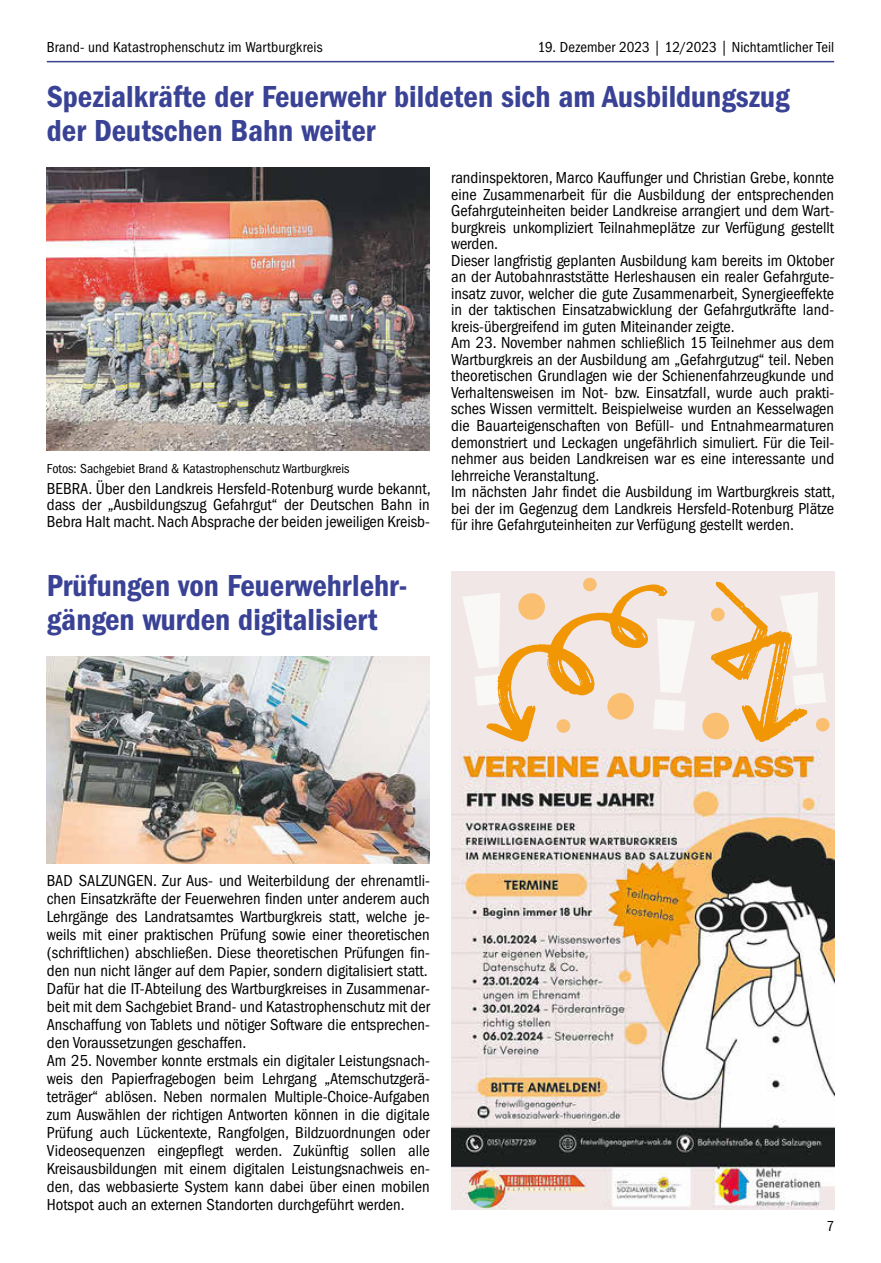
<style>
.page{position:relative;width:881px;height:1263px;background:#fff}
.page>*{position:absolute;margin:0;border:0;box-sizing:border-box;transform-origin:0 0}
.t1{font:600 condensed 31.5px/34.3px "Franklin Gothic LT";color:#394295}
.t2{font:condensed 16.5px/16.5px "Franklin Gothic LT";color:#000}
.t3{font:condensed 15px "Franklin Gothic LT";letter-spacing:.005em;color:#000}
.t4{font:condensed 13.5px "Franklin Gothic LT";color:#000}
</style>
<div class="page">
<hr style="left:47px;top:61px;width:786px;height:1px;background:#394295">
<div style="left:451px;top:572px;width:382px;height:170px;background:#f0e7e6"></div>
<img style="left:47px;top:168px;width:382px;height:283px">
<img style="left:47px;top:657px;width:382px;height:206px">
<img style="left:451px;top:731px;width:382px;height:479px">
<svg style="left:486px;top:584px;width:181px;height:158px"></svg>
<svg style="left:710px;top:581px;width:97px;height:161px"></svg>
<div style="left:518px;top:593px;width:26px;height:27px;background:#fabf71;border-radius:50%"></div>
<div style="left:607px;top:693px;width:26px;height:27px;background:#fabf71;border-radius:50%"></div>
<div style="left:702px;top:713px;width:26px;height:26px;background:#fabf71;border-radius:50%"></div>
<div style="left:556px;top:719px;width:14px;height:14px;background:#fabf71;border-radius:50%"></div>
<div style="left:710px;top:608px;width:14px;height:13px;background:#fabf71;border-radius:50%"></div>
<div style="left:583px;top:578px;width:13px;height:13px;background:#fabf71;border-radius:50%"></div>
<div style="left:815px;top:718px;width:14px;height:13px;background:#fabf71;border-radius:50%"></div>
<p class="t3" style="left:537px;top:38px;width:297px">19. Dezember 2023 | 12/2023 | Nichtamtlicher Teil</p>
<p class="t3" style="left:47px;top:38px;width:277px">Brand- und Katastrophenschutz im Wartburgkreis</p>
<h1 class="t1" style="left:47px;top:79px;width:744px">Spezialkräfte der Feuerwehr bildeten sich am Ausbildungszug der Deutschen Bahn weiter</h1>
<p class="t4" style="left:47px;top:461px;width:304px">Fotos: Sachgebiet Brand &amp; Katastrophenschutz Wartburgkreis</p>
<p class="t2" style="left:47px;top:480px;width:385px;text-align:justify">BEBRA. Über den Landkreis Hersfeld-Rotenburg wurde bekannt, dass der „Ausbildungszug Gefahrgut“ der Deutschen Bahn in Bebra Halt macht. Nach Absprache der beiden jeweiligen Kreisb-</p>
<h1 class="t1" style="left:47px;top:568px;width:362px">Prüfungen von Feuerwehrlehr&shy;gängen wurden digitalisiert</h1>
<p class="t2" style="left:451px;top:169px;width:385px">randinspektoren, Marco Kauffunger und Christian Grebe, konnte eine Zusammenarbeit für die Ausbildung der entsprechenden Gefahrguteinheiten beider Landkreise arrangiert und dem Wart&shy;burgkreis unkompliziert Teilnahmeplätze zur Verfügung gestellt werden.<br>Dieser langfristig geplanten Ausbildung kam bereits im Oktober an der Autobahnraststätte Herleshausen ein realer Gefahrgute&shy;insatz zuvor, welcher die gute Zusammenarbeit, Synergieeffekte in der taktischen Einsatzabwicklung der Gefahrgutkräfte land&shy;kreis-übergreifend im guten Miteinander zeigte.<br>Am 23. November nahmen schließlich 15 Teilnehmer aus dem Wartburgkreis an der Ausbildung am „Gefahrgutzug“ teil. Neben theoretischen Grundlagen wie der Schienenfahrzeugkunde und Verhaltensweisen im Not- bzw. Einsatzfall, wurde auch prakti&shy;sches Wissen vermittelt. Beispielweise wurden an Kesselwagen die Bauarteigenschaften von Befüll- und Entnahmearmaturen demonstriert und Leckagen ungefährlich simuliert. Für die Teil&shy;nehmer aus beiden Landkreisen war es eine interessante und lehrreiche Veranstaltung.<br>Im nächsten Jahr findet die Ausbildung im Wartburgkreis statt, bei der im Gegenzug dem Landkreis Hersfeld-Rotenburg Plätze für ihre Gefahrguteinheiten zur Verfügung gestellt werden.</p>
<p class="t2" style="left:47px;top:871px;width:384px;line-height:18px">BAD SALZUNGEN. Zur Aus- und Weiterbildung der ehrenamtli&shy;chen Einsatzkräfte der Feuerwehren finden unter anderem auch Lehrgänge des Landratsamtes Wartburgkreis statt, welche je&shy;weils mit einer praktischen Prüfung sowie einer theoretischen (schriftlichen) abschließen. Diese theoretischen Prüfungen fin&shy;den nun nicht länger auf dem Papier, sondern digitalisiert statt.<br>Dafür hat die IT-Abteilung des Wartburgkreises in Zusammenar&shy;beit mit dem Sachgebiet Brand- und Katastrophenschutz mit der Anschaffung von Tablets und nötiger Software die entsprechen&shy;den Voraussetzungen geschaffen.<br>Am 25. November konnte erstmals ein digitaler Leistungsnach&shy;weis den Papierfragebogen beim Lehrgang „Atemschutzgerä&shy;teträger“ ablösen. Neben normalen Multiple-Choice-Aufgaben zum Auswählen der richtigen Antworten können in die digitale Prüfung auch Lückentexte, Rangfolgen, Bildzuordnungen oder Videosequenzen eingepflegt werden. Zukünftig sollen alle Kreisausbildungen mit einem digitalen Leistungsnachweis en&shy;den, das webbasierte System kann dabei über einen mobilen Hotspot auch an externen Standorten durchgeführt werden.</p>
<p class="t3" style="left:826px;top:1218px;width:9px">7</p>
</div>
